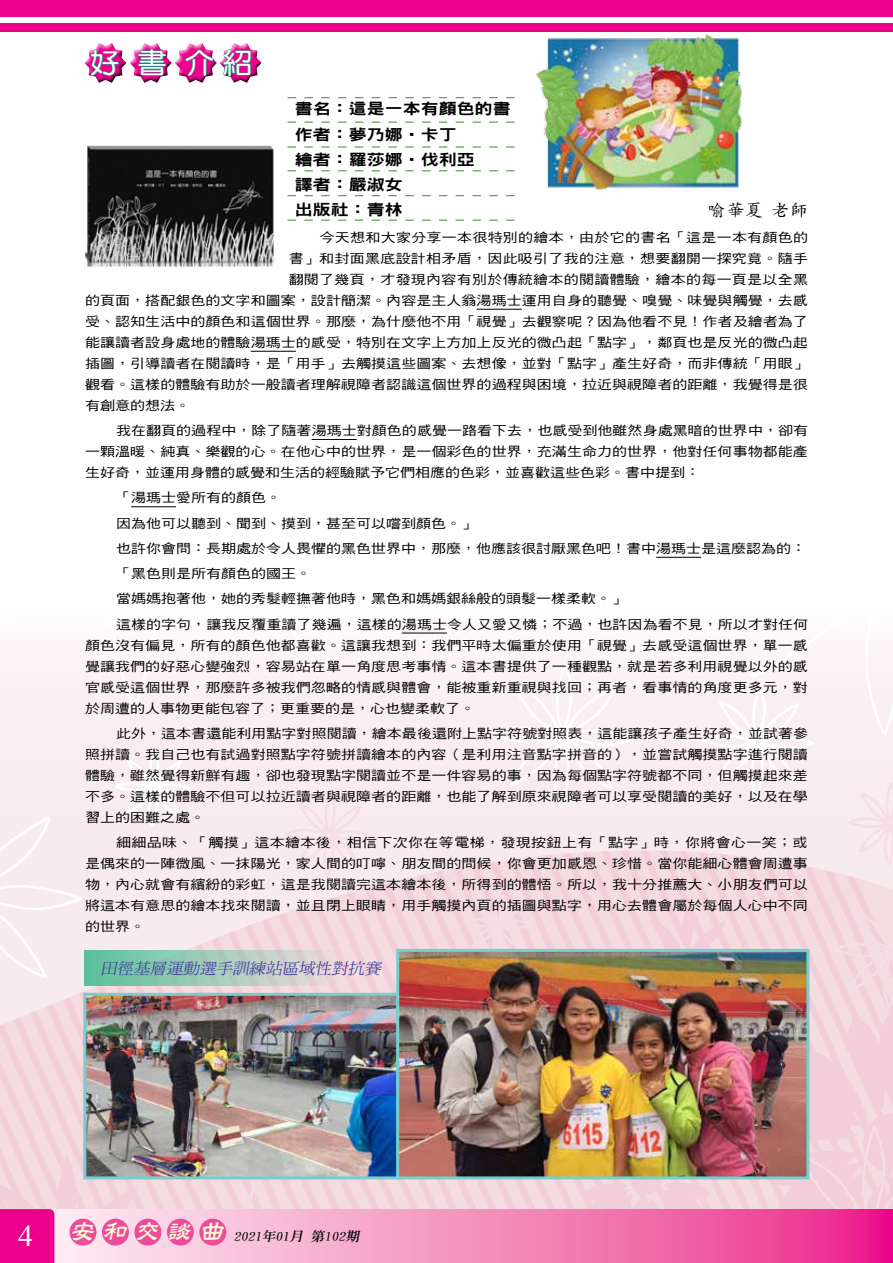
<style>
.page{position:relative;width:893px;height:1263px;background:#fff}
.page>*{position:absolute;margin:0;border:0;box-sizing:border-box;transform-origin:0 0}
.t1{font:28.5px "DF Yuan Std W5";color:#fff;scale:1.05 1}
.t2{font:17.1px "DF Kai Shu Std W5";color:#000;scale:1.05 1}
.t3{font:italic 15.6px "DF Ming Std W5";color:#403f99;scale:1.05 1}
.t4{font:15.3px/25.2px "DF Hei Std W9";color:#000;scale:1.18 1}
.t5{font:12.75px/21px "DF Hei Std W5";letter-spacing:.005em;color:#000;text-align:justify;scale:1.18 1}
.t6{font:italic 12.75px "Inn Ming Extra";color:#000;scale:1.1 1}
.s1{font-family:"Times New Roman";font-style:normal;font-size:30px;color:#fff}
</style>
<div class="page">
<img style="left:0;top:74px;width:893px;height:1135px">
<div style="left:0;top:0;width:893px;height:17px;background:#ec008c"></div>
<div style="left:0;top:23px;width:893px;height:9px;background:#ec008c"></div>
<svg style="left:54px;top:1209px;width:839px;height:54px;background:#f388bb"></svg>
<div style="left:0;top:1209px;width:54px;height:54px;background:#ec008c"></div>
<div style="left:70px;top:1218px;width:26px;height:27px;background:#ed4c9a;border-radius:50%"></div>
<div style="left:102px;top:1218px;width:27px;height:27px;background:#ed4c9a;border-radius:50%"></div>
<div style="left:134px;top:1218px;width:27px;height:27px;background:#ed4c9a;border-radius:50%"></div>
<div style="left:167px;top:1218px;width:27px;height:27px;background:#ed4c9a;border-radius:50%"></div>
<div style="left:199px;top:1218px;width:27px;height:27px;background:#ed4c9a;border-radius:50%"></div>
<hr style="left:477px;top:309px;width:45px;height:1px;background:#000">
<hr style="left:251px;top:351px;width:45px;height:1px;background:#000">
<hr style="left:312px;top:439px;width:45px;height:1px;background:#000">
<hr style="left:131px;top:506px;width:45px;height:1px;background:#000">
<hr style="left:656px;top:557px;width:45px;height:1px;background:#000">
<hr style="left:402px;top:633px;width:45px;height:1px;background:#000">
<div style="left:219px;top:42px;width:45px;height:41px;background:#fefefe"></div>
<svg style="left:84px;top:43px;width:178px;height:40px"></svg>
<svg style="left:707px;top:185px;width:101px;height:55px"></svg>
<img style="left:85px;top:107px;width:191px;height:173px">
<div style="left:85px;top:950px;width:256px;height:35px;background:linear-gradient(to right,#59c19c,#f1d6dd)"></div>
<img style="left:87px;top:997px;width:309px;height:178px">
<div style="left:83px;top:993px;width:317px;height:186px;border:3px solid #79cdcb"></div>
<svg style="left:288px;top:97px;width:226px;height:131px"></svg>
<img style="left:537px;top:34px;width:207px;height:157px">
<img style="left:400px;top:953px;width:405px;height:222px">
<div style="left:396px;top:949px;width:413px;height:230px;border:3px solid #79cdcb"></div>
<h1 class="t1" style="left:90px;top:47px;width:156px">好 書 介 紹</h1>
<p class="t4" style="left:295px;top:96px;width:185px">書名：這是一本有顏色的書作者：夢乃娜‧卡丁<br>繪者：羅莎娜‧伐利亞<br>譯者：嚴淑女<br>出版社：青林</p>
<h2 class="t2" style="left:707px;top:200px;width:97px">喻華夏 老師</h2>
<p class="t5" style="left:320px;top:226px;width:415px">今天想和大家分享一本很特別的繪本，由於它的書名「這是一本有顏色的</p>
<p class="t5" style="left:289px;top:247px;width:442px">書」和封面黑底設計相矛盾，因此吸引了我的注意，想要翻開一探究竟。隨手</p>
<p class="t5" style="left:289px;top:268px;width:442px">翻閱了幾頁，才發現內容有別於傳統繪本的閱讀體驗，繪本的每一頁是以全黑</p>
<p class="t5" style="left:85px;top:289px;width:614px">的頁面，搭配銀色的文字和圖案，設計簡潔。內容是主人翁湯瑪士運用自身的聽覺、嗅覺、味覺與觸覺，去感</p>
<p class="t5" style="left:85px;top:310px;width:614px">受、認知生活中的顏色和這個世界。那麼，為什麼他不用「視覺」去觀察呢？因為他看不見！作者及繪者為了</p>
<p class="t5" style="left:85px;top:331px;width:614px">能讓讀者設身處地的體驗湯瑪士的感受，特別在文字上方加上反光的微凸起「點字」，鄰頁也是反光的微凸起</p>
<p class="t5" style="left:85px;top:352px;width:614px">插圖，引導讀者在閱讀時，是「用手」去觸摸這些圖案、去想像，並對「點字」產生好奇，而非傳統「用眼」</p>
<p class="t5" style="left:85px;top:373px;width:614px">觀看。這樣的體驗有助於一般讀者理解視障者認識這個世界的過程與困境，拉近與視障者的距離，我覺得是很</p>
<p class="t5" style="left:85px;top:394px;width:90px">有創意的想法。</p>
<p class="t5" style="left:85px;top:420px;width:614px;text-indent:31px">我在翻頁的過程中，除了隨著湯瑪士對顏色的感覺一路看下去，也感受到他雖然身處黑暗的世界中，卻有一顆溫暖、純真、樂觀的心。在他心中的世界，是一個彩色的世界，充滿生命力的世界，他對任何事物都能產生好奇，並運用身體的感覺和生活的經驗賦予它們相應的色彩，並喜歡這些色彩。書中提到：</p>
<p class="t5" style="left:116px;top:485px;width:588px;line-height:25.2px;text-align:left">「湯瑪士愛所有的顏色。<br>因為他可以聽到、聞到、摸到，甚至可以嚐到顏色。」<br>也許你會問：長期處於令人畏懼的黑色世界中，那麼，他應該很討厭黑色吧！書中湯瑪士是這麼認為的：「黑色則是所有顏色的國王。<br>當媽媽抱著他，她的秀髮輕撫著他時，黑色和媽媽銀絲般的頭髮一樣柔軟。」<br>這樣的字句，讓我反覆重讀了幾遍，這樣的湯瑪士令人又愛又憐；不過，也許因為看不見，所以才對任何</p>
<p class="t5" style="left:85px;top:634px;width:614px">顏色沒有偏見，所有的顏色他都喜歡。這讓我想到：我們平時太偏重於使用「視覺」去感受這個世界，單一感覺讓我們的好惡心變強烈，容易站在單一角度思考事情。這本書提供了一種觀點，就是若多利用視覺以外的感官感受這個世界，那麼許多被我們忽略的情感與體會，能被重新重視與找回；再者，看事情的角度更多元，對於周遭的人事物更能包容了；更重要的是，心也變柔軟了。</p>
<p class="t5" style="left:85px;top:722px;width:614px;text-indent:31px">此外，這本書還能利用點字對照閱讀，繪本最後還附上點字符號對照表，這能讓孩子產生好奇，並試著參照拼讀。我自己也有試過對照點字符號拼讀繪本的內容（是利用注音點字拼音的），並嘗試觸摸點字進行閱讀體驗，雖然覺得新鮮有趣，卻也發現點字閱讀並不是一件容易的事，因為每個點字符號都不同，但觸摸起來差不多。這樣的體驗不但可以拉近讀者與視障者的距離，也能了解到原來視障者可以享受閱讀的美好，以及在學習上的困難之處。</p>
<p class="t5" style="left:85px;top:832px;width:614px;text-indent:31px">細細品味、「觸摸」這本繪本後，相信下次你在等電梯，發現按鈕上有「點字」時，你將會心一笑；或是偶來的一陣微風、一抹陽光，家人間的叮嚀、朋友間的問候，你會更加感恩、珍惜。當你能細心體會周遭事物，內心就會有繽紛的彩虹，這是我閱讀完這本繪本後，所得到的體悟。所以，我十分推薦大、小朋友們可以將這本有意思的繪本找來閱讀，並且閉上眼睛，用手觸摸內頁的插圖與點字，用心去體會屬於每個人心中不同的世界。</p>
<p class="t3" style="left:100px;top:959px;width:271px">田徑基層運動選手訓練站區域性對抗賽</p>
<p class="t6" style="left:18px;top:1229px;width:314px"><span class="s1">4</span> <sup>安和交談曲</sup> 2021年01月 第102期</p>
</div>
